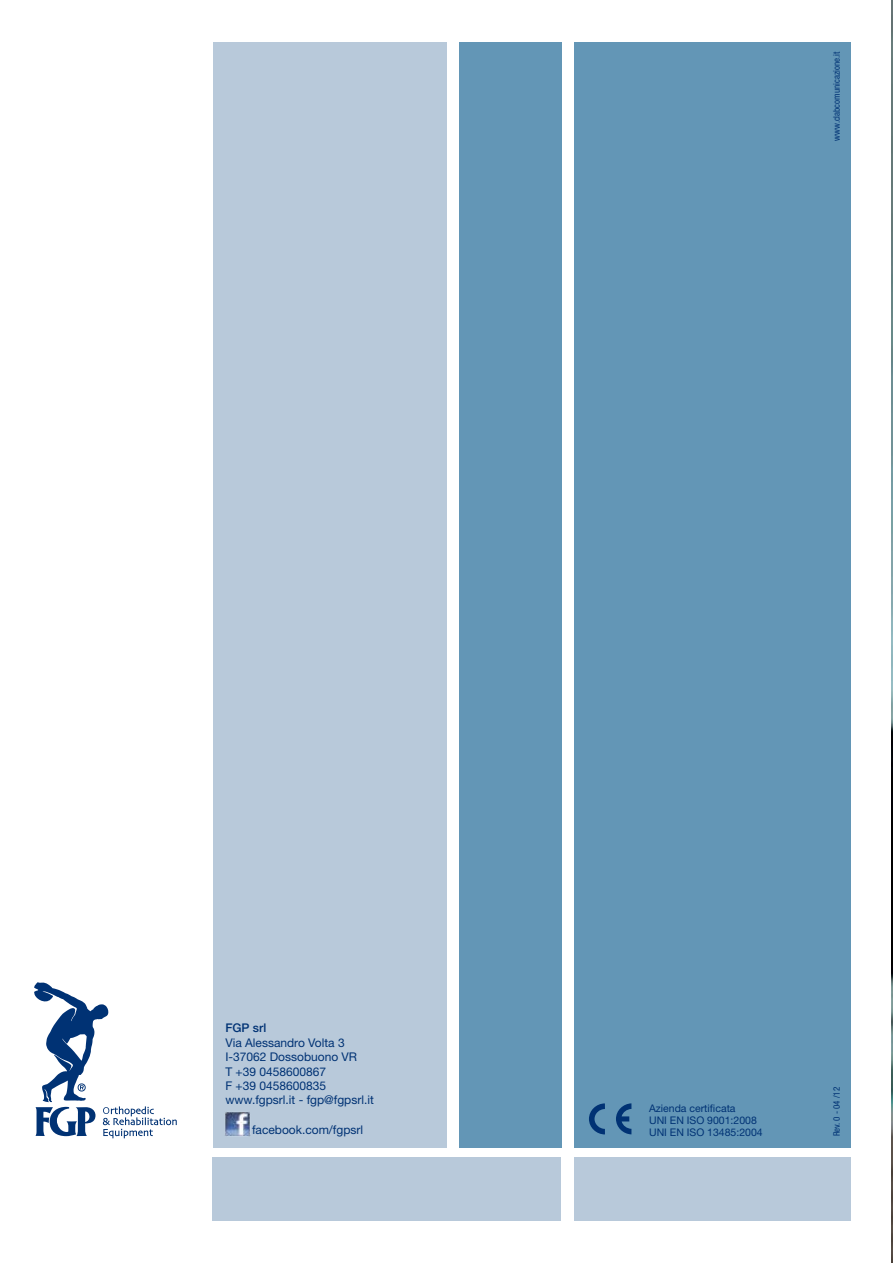
<style>
.page{position:relative;width:893px;height:1263px;background:#fff}
.page>*{position:absolute;margin:0;border:0;box-sizing:border-box;transform-origin:0 0}
.t1{font:12px/14.4px "Helvetica Neue LT Std";color:#003274}
.t2{font:500 12px "Helvetica Neue LT Std";color:#003274}
.t3{font:10.5px/12px "Helvetica Neue LT Std";color:#003274}
.t4{font:condensed 9px "Helvetica Neue LT Std";color:#003274}
</style>
<div class="page">
<div style="left:213px;top:1157px;width:348px;height:63px;background:#b8c9da"></div>
<div style="left:574px;top:1157px;width:276px;height:63px;background:#b8c9da"></div>
<svg style="left:34px;top:982px;width:143px;height:156px"></svg>
<div style="left:459px;top:43px;width:102px;height:1105px;background:#6396b6"></div>
<div style="left:574px;top:43px;width:276px;height:1105px;background:#6396b6"></div>
<div style="left:213px;top:43px;width:233px;height:1105px;background:#b8c9da"></div>
<svg style="left:589px;top:1103px;width:16px;height:31px"></svg>
<svg style="left:616px;top:1103px;width:15px;height:31px"></svg>
<img style="left:892px;top:0;width:1px;height:1263px">
<img style="left:225px;top:1112px;width:25px;height:24px">
<p class="t4" style="left:831px;top:141px;width:91px;rotate:-90deg">www.clabcomunicazione.it</p>
<p class="t2" style="left:225px;top:1021px;width:42px">FGP srl</p>
<p class="t1" style="left:225px;top:1035px;width:150px">Via Alessandro Volta 3<br>I-37062 Dossobuono VR<br>T +39 0458600867<br>F +39 0458600835 www.fgpsrl.it - fgp@fgpsrl.it</p>
<p class="t1" style="left:252px;top:1123px;width:113px">facebook.com/fgpsrl</p>
<p class="t3" style="left:649px;top:1102px;width:115px">Azienda certificata<br>UNI EN ISO 9001:2008<br>UNI EN ISO 13485:2004</p>
<p class="t4" style="left:831px;top:1136px;width:51px;rotate:-90deg">Rev. 0 - 04 /12</p>
</div>
